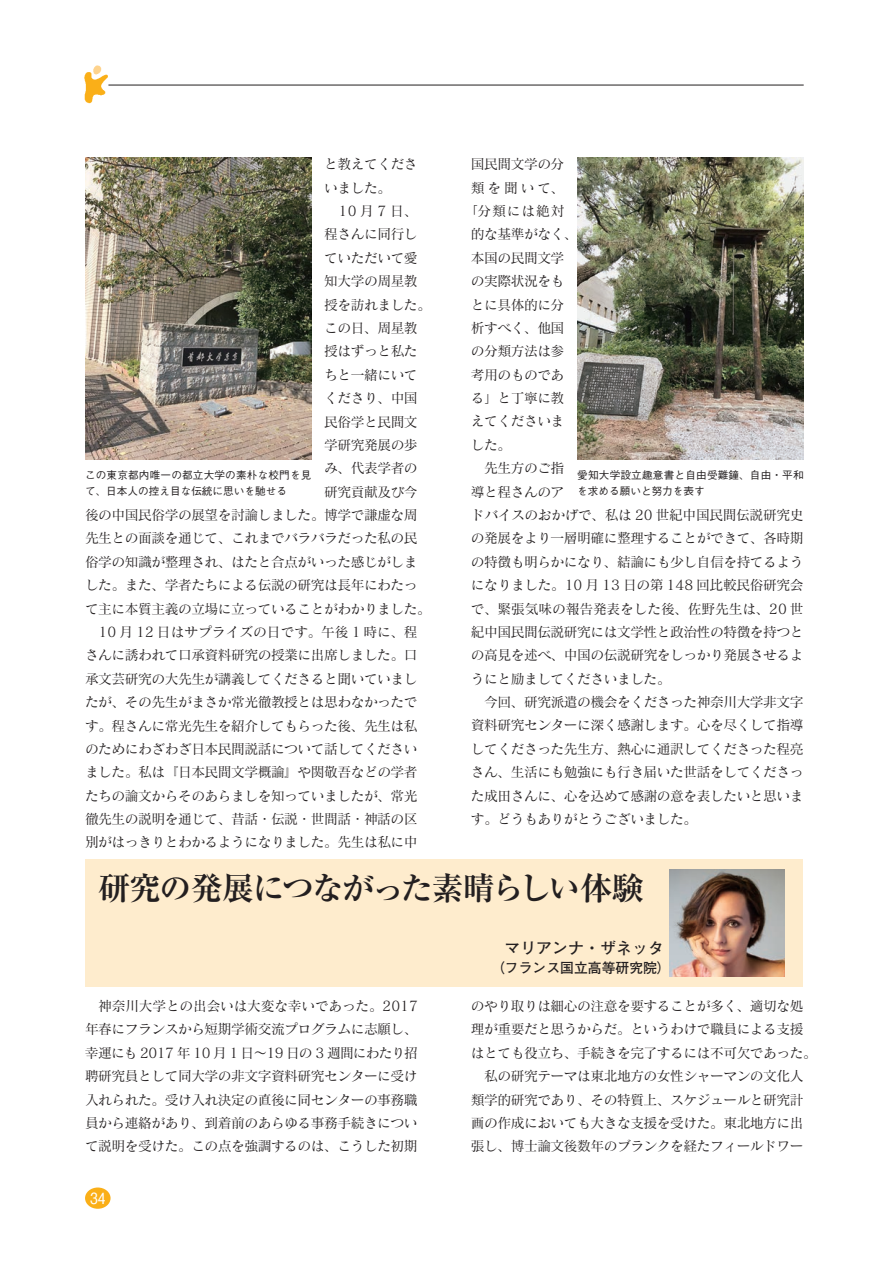
<style>
.page{position:relative;width:893px;height:1263px;background:#fff}
.page>*{position:absolute;margin:0;border:0;box-sizing:border-box;transform-origin:0 0}
.t1{font:700 31.95px "Ryumin Pro";letter-spacing:-.045em;color:#231f20}
.t2{font:700 15.9px "Futo Go B101 Pro";color:#231f20}
.t3{font:500 15.45px "Gothic BBB Pro";color:#fff}
.t4{font:13.8px/23.4px "Matisse Pro M";letter-spacing:-.04em;color:#231f20;text-align:justify}
.t5{font:13.8px "Matisse Pro M";letter-spacing:-.005em;color:#231f20}
.t6{font:13.8px "Matisse Pro M";letter-spacing:-.015em;color:#231f20}
.t7{font:700 13.8px "Futo Go B101 Pro";color:#231f20}
.t8{font:500 10.65px/15.9px "Gothic BBB Pro";letter-spacing:.015em;color:#231f20}
</style>
<div class="page">
<img style="left:84px;top:79px;width:28px;height:25px">
<hr style="left:108px;top:85px;width:696px;height:1px;background:#231f20">
<img style="left:84px;top:65px;width:24px;height:14px">
<div style="left:85px;top:1187px;width:26px;height:22px;background:#faaf18;border-radius:50%"></div>
<div style="left:86px;top:859px;width:717px;height:127px;background:#feeccd"></div>
<img style="left:669px;top:870px;width:115px;height:106px">
<img style="left:85px;top:157px;width:226px;height:302px">
<img style="left:577px;top:157px;width:227px;height:302px">
<p class="t4" style="left:324px;top:152px;width:95px">と教えてくださ</p>
<p class="t4" style="left:324px;top:176px;width:69px">いました。</p>
<p class="t4" style="left:324px;top:199px;width:95px">　10 月 7 日、</p>
<p class="t4" style="left:324px;top:222px;width:95px">程さんに同行し</p>
<p class="t4" style="left:324px;top:246px;width:95px">ていただいて愛</p>
<p class="t4" style="left:324px;top:269px;width:95px">知大学の周星教</p>
<p class="t4" style="left:324px;top:292px;width:108px">授を訪れました。</p>
<p class="t4" style="left:324px;top:316px;width:95px">この日、周星教</p>
<p class="t4" style="left:324px;top:339px;width:95px">授はずっと私た</p>
<p class="t4" style="left:324px;top:363px;width:95px">ちと一緒にいて</p>
<p class="t4" style="left:324px;top:386px;width:95px">くださり、中国</p>
<p class="t4" style="left:324px;top:409px;width:95px">民俗学と民間文</p>
<p class="t4" style="left:324px;top:433px;width:95px">学研究発展の歩</p>
<p class="t4" style="left:324px;top:456px;width:95px">み、代表学者の</p>
<p class="t4" style="left:324px;top:479px;width:95px">研究貢献及び今</p>
<p class="t4" style="left:85px;top:503px;width:334px">後の中国民俗学の展望を討論しました。博学で謙虚な周</p>
<p class="t4" style="left:85px;top:526px;width:334px">先生との面談を通じて、これまでバラバラだった私の民</p>
<p class="t4" style="left:85px;top:550px;width:334px">俗学の知識が整理され、はたと合点がいった感じがしま</p>
<p class="t4" style="left:85px;top:573px;width:334px">した。また、学者たちによる伝説の研究は長年にわたっ</p>
<p class="t4" style="left:85px;top:596px;width:348px">て主に本質主義の立場に立っていることがわかりました。</p>
<p class="t5" style="left:85px;top:623px;width:334px">　10 月 12 日はサプライズの日です。午後 1 時に、程</p>
<p class="t4" style="left:85px;top:643px;width:334px">さんに誘われて口承資料研究の授業に出席しました。口</p>
<p class="t4" style="left:85px;top:667px;width:334px">承文芸研究の大先生が講義してくださると聞いていまし</p>
<p class="t4" style="left:85px;top:690px;width:334px">たが、その先生がまさか常光徹教授とは思わなかったで</p>
<p class="t4" style="left:85px;top:713px;width:334px">す。程さんに常光先生を紹介してもらった後、先生は私</p>
<p class="t4" style="left:85px;top:737px;width:334px">のためにわざわざ日本民間説話について話してください</p>
<p class="t4" style="left:85px;top:760px;width:334px">ました。私は『日本民間文学概論』や関敬吾などの学者</p>
<p class="t4" style="left:85px;top:783px;width:334px">たちの論文からそのあらましを知っていましたが、常光</p>
<p class="t4" style="left:85px;top:807px;width:334px">徹先生の説明を通じて、昔話・伝説・世間話・神話の区</p>
<p class="t4" style="left:85px;top:830px;width:334px">別がはっきりとわかるようになりました。先生は私に中</p>
<p class="t4" style="left:471px;top:152px;width:95px">国民間文学の分</p>
<p class="t4" style="left:471px;top:175px;width:95px">類を聞いて、</p>
<p class="t4" style="left:464px;top:199px;width:102px">「分類には絶対</p>
<p class="t4" style="left:471px;top:222px;width:108px">的な基準がなく、</p>
<p class="t4" style="left:471px;top:246px;width:95px">本国の民間文学</p>
<p class="t4" style="left:471px;top:269px;width:95px">の実際状況をも</p>
<p class="t4" style="left:471px;top:292px;width:95px">とに具体的に分</p>
<p class="t4" style="left:471px;top:316px;width:95px">析すべく、他国</p>
<p class="t4" style="left:471px;top:339px;width:95px">の分類方法は参</p>
<p class="t4" style="left:471px;top:362px;width:95px">考用のものであ</p>
<p class="t4" style="left:471px;top:386px;width:95px">る」と丁寧に教</p>
<p class="t4" style="left:471px;top:409px;width:95px">えてくださいま</p>
<p class="t4" style="left:471px;top:433px;width:42px">した。</p>
<p class="t4" style="left:471px;top:456px;width:95px">　先生方のご指</p>
<p class="t4" style="left:471px;top:479px;width:95px">導と程さんのア</p>
<p class="t4" style="left:471px;top:503px;width:334px">ドバイスのおかげで、私は 20 世紀中国民間伝説研究史</p>
<p class="t4" style="left:471px;top:526px;width:334px">の発展をより一層明確に整理することができて、各時期</p>
<p class="t4" style="left:471px;top:549px;width:334px">の特徴も明らかになり、結論にも少し自信を持てるよう</p>
<p class="t4" style="left:471px;top:573px;width:334px">になりました。10 月 13 日の第 148 回比較民俗研究会</p>
<p class="t6" style="left:471px;top:600px;width:334px">で、緊張気味の報告発表をした後、佐野先生は、20 世</p>
<p class="t4" style="left:471px;top:620px;width:334px">紀中国民間伝説研究には文学性と政治性の特徴を持つと</p>
<p class="t4" style="left:471px;top:643px;width:334px">の高見を述べ、中国の伝説研究をしっかり発展させるよ</p>
<p class="t4" style="left:471px;top:666px;width:201px">うにと励ましてくださいました。</p>
<p class="t4" style="left:471px;top:690px;width:334px">　今回、研究派遣の機会をくださった神奈川大学非文字</p>
<p class="t4" style="left:471px;top:713px;width:334px">資料研究センターに深く感謝します。心を尽くして指導</p>
<p class="t4" style="left:471px;top:737px;width:334px">してくださった先生方、熱心に通訳してくださった程亮</p>
<p class="t4" style="left:471px;top:760px;width:334px">さん、生活にも勉強にも行き届いた世話をしてくださっ</p>
<p class="t4" style="left:471px;top:783px;width:334px">た成田さんに、心を込めて感謝の意を表したいと思いま</p>
<p class="t4" style="left:471px;top:807px;width:228px">す。どうもありがとうございました。</p>
<p class="t8" style="left:85px;top:465px;width:228px">この東京都内唯一の都立大学の素朴な校門を見て、日本人の控え目な伝統に思いを馳せる</p>
<p class="t8" style="left:577px;top:465px;width:228px">愛知大学設立趣意書と自由受難鐘、自由・平和を求める願いと努力を表す</p>
<h1 class="t1" style="left:98px;top:862px;width:547px">研究の発展につながった素晴らしい体験</h1>
<p class="t2" style="left:504px;top:935px;width:161px">マリアンナ・ザネッタ</p>
<p class="t7" style="left:491px;top:957px;width:181px">（フランス国立高等研究院）</p>
<p class="t4" style="left:85px;top:994px;width:334px">　神奈川大学との出会いは大変な幸いであった。2017年春にフランスから短期学術交流プログラムに志願し、幸運にも 2017 年 10 月 1 日～19 日の 3 週間にわたり招聘研究員として同大学の非文字資料研究センターに受け入れられた。受け入れ決定の直後に同センターの事務職員から連絡があり、到着前のあらゆる事務手続きについて説明を受けた。この点を強調するのは、こうした初期</p>
<p class="t4" style="left:471px;top:994px;width:348px;text-align:left">のやり取りは細心の注意を要することが多く、適切な処理が重要だと思うからだ。というわけで職員による支援はとても役立ち、手続きを完了するには不可欠であった。　私の研究テーマは東北地方の女性シャーマンの文化人類学的研究であり、その特質上、スケジュールと研究計画の作成においても大きな支援を受けた。東北地方に出張し、博士論文後数年のブランクを経たフィールドワー</p>
<p class="t3" style="left:90px;top:1186px;width:17px">34</p>
</div>
